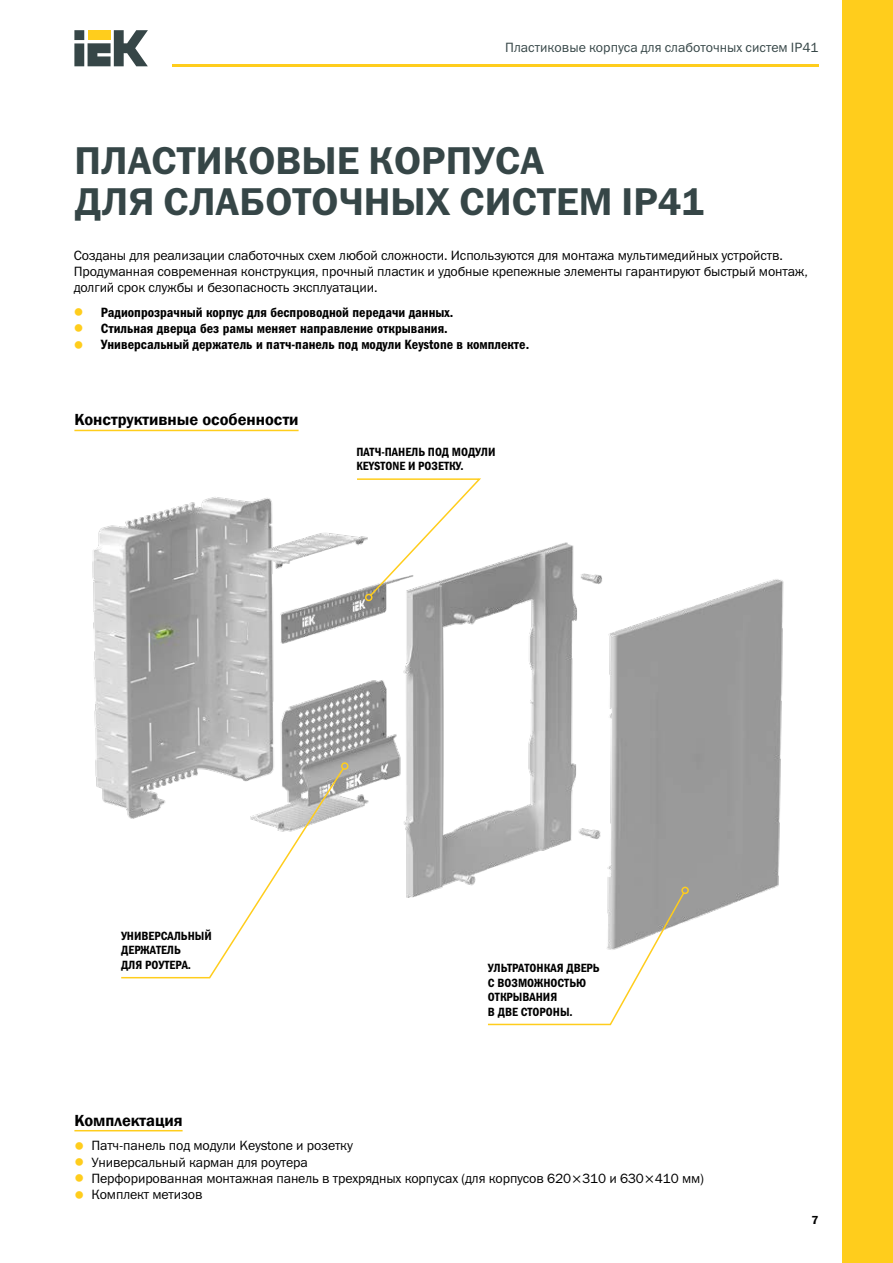
<style>
.page{position:relative;width:893px;height:1263px;background:#fff}
.page>*{position:absolute;margin:0;border:0;box-sizing:border-box;transform-origin:0 0}
.t1{font:39px/40.5px "Franklin Gothic Demi C";color:#364647}
.t2{font:600 16.5px "Franklin Gothic";color:#000}
.t3{font:13.5px/16.2px "Franklin Gothic Book C";letter-spacing:-.01em;color:#000}
.t4{font:13.5px "Franklin Gothic Demi Cond C";color:#000}
.t5{font:13.5px "Franklin Gothic Book C";color:#364647}
.t6{font:12px/14.4px "Franklin Gothic Demi Cond C";color:#000}
.t7{font:600 12px "Franklin Gothic";color:#000}
.s1{color:#ffcd1c}
</style>
<div class="page">
<hr style="left:172px;top:64px;width:647px;height:2px;background:#ffcd1c">
<div style="left:842px;top:0;width:51px;height:1263px;background:#ffcd1c"></div>
<svg style="left:74px;top:30px;width:74px;height:36px"></svg>
<img style="left:92px;top:497px;width:692px;height:425px">
<hr style="left:74px;top:1130px;width:109px;height:1px;background:#ffcd1c">
<hr style="left:74px;top:430px;width:225px;height:1px;background:#ffcd1c">
<svg style="left:355px;top:478px;width:128px;height:119px"></svg>
<div style="left:365px;top:594px;width:7px;height:7px;border:2px solid #ffcd1c;border-radius:50%"></div>
<svg style="left:120px;top:766px;width:225px;height:213px"></svg>
<div style="left:341px;top:762px;width:8px;height:8px;border:2px solid #ffcd1c;border-radius:50%"></div>
<svg style="left:486px;top:891px;width:200px;height:135px"></svg>
<div style="left:681px;top:887px;width:8px;height:7px;border:2px solid #ffcd1c;border-radius:50%"></div>
<p class="t5" style="left:505px;top:40px;width:315px">Пластиковые корпуса для слаботочных систем IP41</p>
<h1 class="t1" style="left:74px;top:140px;width:632px">ПЛАСТИКОВЫЕ КОРПУСА<br>ДЛЯ СЛАБОТОЧНЫХ СИСТЕМ IP41</h1>
<p class="t3" style="left:74px;top:247px;width:736px">Cозданы для реализации слаботочных схем любой сложности. Используются для монтажа мультимедийных устройств.<br>Продуманная современная конструкция, прочный пластик и удобные крепежные элементы гарантируют быстрый монтаж, долгий срок службы и безопасность эксплуатации.</p>
<p class="t4" style="left:74px;top:305px;width:381px"><span class="s1">•</span> Радиопрозрачный корпус для беспроводной передачи данных.</p>
<p class="t4" style="left:74px;top:321px;width:376px"><span class="s1">•</span> Стильная дверца без рамы меняет направление открывания.</p>
<p class="t4" style="left:74px;top:337px;width:457px"><span class="s1">•</span> Универсальный держатель и патч-панель под модули Keystone в комплекте.</p>
<p class="t2" style="left:74px;top:410px;width:226px">Конструктивные особенности</p>
<p class="t6" style="left:356px;top:444px;width:141px">ПАТЧ-ПАНЕЛЬ ПОД МОДУЛИ<br>KEYSTONE И РОЗЕТКУ.</p>
<p class="t6" style="left:121px;top:928px;width:92px">УНИВЕРСАЛЬНЫЙ<br>ДЕРЖАТЕЛЬ<br>ДЛЯ РОУТЕРА.</p>
<p class="t6" style="left:488px;top:961px;width:113px">УЛЬТРАТОНКАЯ ДВЕРЬ<br>С ВОЗМОЖНОСТЬЮ<br>ОТКРЫВАНИЯ<br>В ДВЕ СТОРОНЫ.</p>
<p class="t2" style="left:74px;top:1110px;width:110px">Комплектация</p>
<p class="t3" style="left:74px;top:1137px;width:280px"><span class="s1">•</span> Патч-панель под модули Keystone и розетку</p>
<p class="t3" style="left:74px;top:1154px;width:235px"><span class="s1">•</span> Универсальный карман для роутера</p>
<p class="t3" style="left:74px;top:1170px;width:631px"><span class="s1">•</span> Перфорированная монтажная панель в трехрядных корпусах (для корпусов 620 310 и 630 410 мм)</p>
<p class="t3" style="left:74px;top:1186px;width:130px"><span class="s1">•</span> Комплект метизов</p>
<p class="t7" style="left:811px;top:1212px;width:9px">7</p>
</div>
